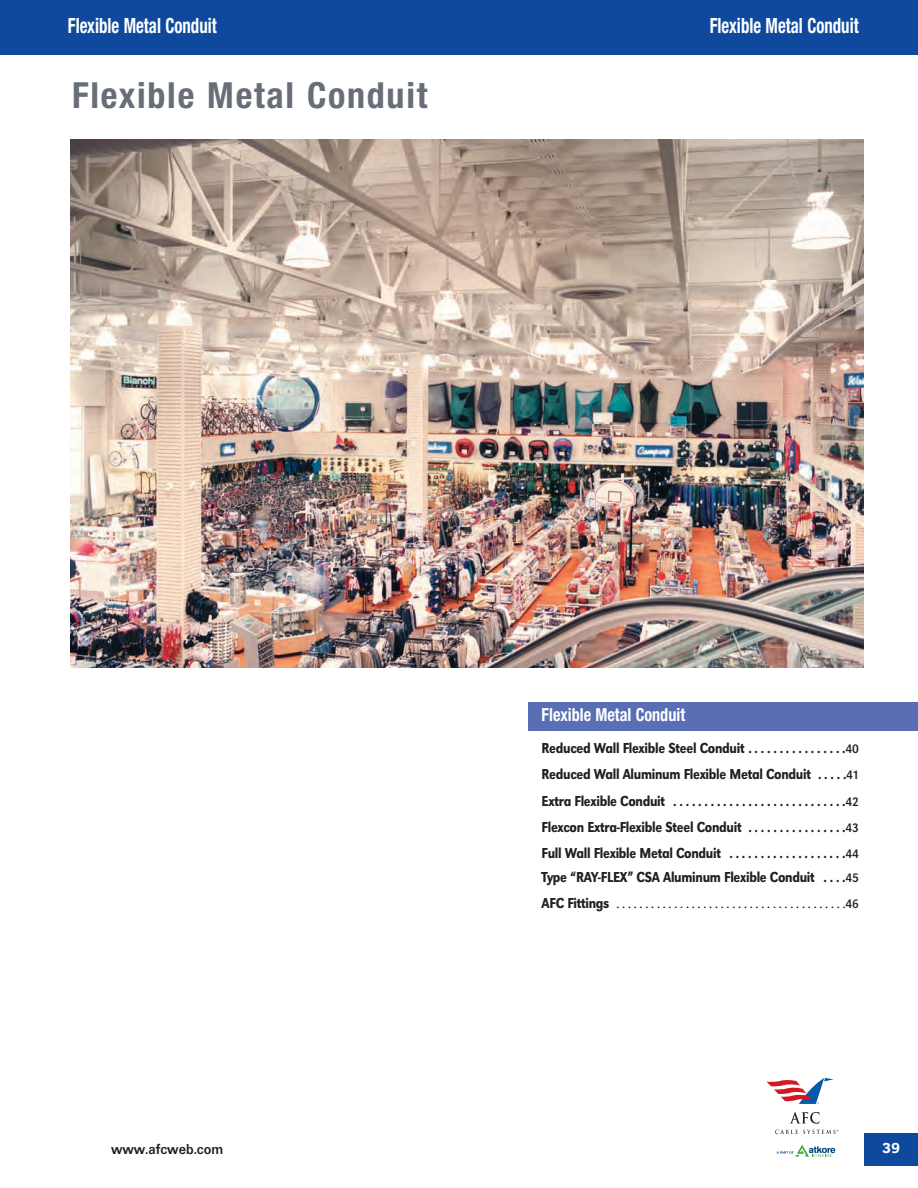
<style>
.page{position:relative;width:918px;height:1188px;background:#fff}
.page>*{position:absolute;margin:0;border:0;box-sizing:border-box;transform-origin:0 0}
.t1{font:700 condensed 36px "Helvetica Neue";letter-spacing:.05em;color:#686e78}
.t2{font:700 condensed 21px "Helvetica Neue";color:#fff;scale:.8 1}
.t3{font:700 condensed 18px "Helvetica Neue";color:#fff;scale:.9 1}
.t4{font:15px/26.4px "URW Grotesk T Medi Narr";letter-spacing:-.02em;color:#231f20;text-align:justify;scale:.9 1}
.t5{font:700 15px "U65 Univers";color:#231f20;scale:.9 1}
.t6{font:500 expanded 15px "URW Grotesk T";color:#fff}
.t7{font:12.75px "URW Grotesk T Regu Narr";color:#231f20}
.s1{font-family:"URW Grotesk T Regu Narr";font-size:12.75px}
.s2{font-family:"URW Grotesk T Medi Narr";font-size:15px}
</style>
<div class="page">
<div style="left:0;top:0;width:918px;height:55px;background:#0f499d"></div>
<div style="left:529px;top:702px;width:389px;height:29px;background:#596eb4"></div>
<svg style="left:790px;top:1112px;width:30px;height:12px"></svg>
<svg style="left:775px;top:1130px;width:63px;height:4px"></svg>
<svg style="left:767px;top:1078px;width:67px;height:26px"></svg>
<svg style="left:777px;top:1145px;width:58px;height:12px"></svg>
<div style="left:864px;top:1133px;width:54px;height:33px;background:#0f499d"></div>
<img style="left:70px;top:139px;width:794px;height:529px">
<h2 class="t2" style="left:68px;top:18px;width:188px">Flexible Metal Conduit</h2>
<h2 class="t2" style="left:710px;top:18px;width:188px">Flexible Metal Conduit</h2>
<h1 class="t1" style="left:72px;top:83px;width:357px">Flexible Metal Conduit</h1>
<p class="t3" style="left:542px;top:709px;width:161px">Flexible Metal Conduit</p>
<p class="t4" style="left:542px;top:734px;width:354px">Reduced Wall Flexible Steel Conduit . . . . . . . . . . . . . . . .<span class="s1">40<br></span>Reduced Wall Aluminum Flexible Metal Conduit . . . . .<span class="s1">41<br></span>Extra Flexible Conduit . . . . . . . . . . . . . . . . . . . . . . . . . . . .<span class="s1">42<br></span>Flexcon Extra-Flexible Steel Conduit . . . . . . . . . . . . . . . .<span class="s1">43<br></span>Full Wall Flexible Metal Conduit . . . . . . . . . . . . . . . . . . .<span class="s1">44</span></p>
<p class="t4" style="left:542px;top:863px;width:354px">Type “RAY-FLEX” CSA Aluminum Flexible Conduit . . . .<span class="s1">45</span></p>
<p class="t7" style="left:542px;top:896px;width:319px"><span class="s2">AFC Fittings</span> . . . . . . . . . . . . . . . . . . . . . . . . . . . . . . . . . . . . . . . .46</p>
<p class="t5" style="left:111px;top:1144px;width:126px">www.afcweb.com</p>
<p class="t6" style="left:882px;top:1139px;width:20px">39</p>
</div>
